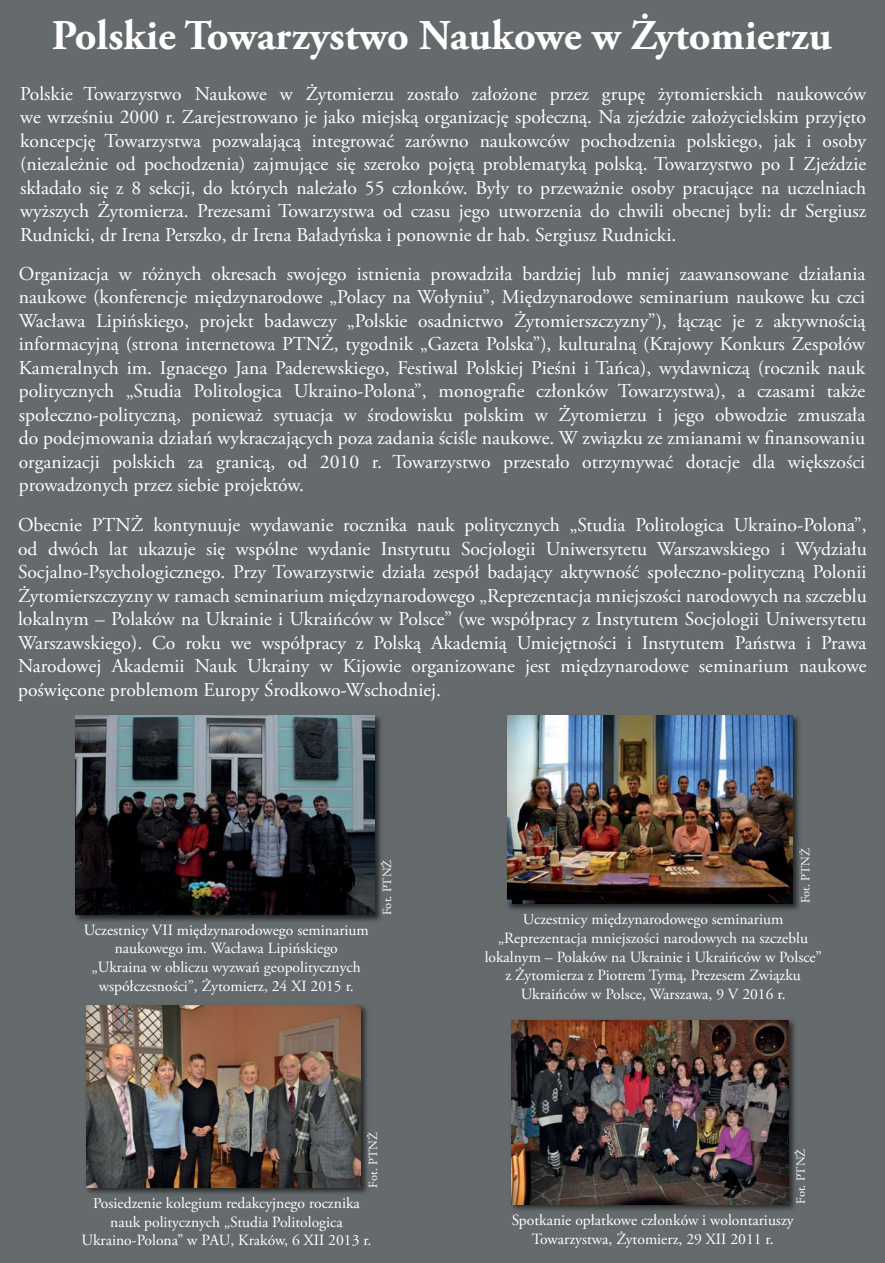
<style>
.page{position:relative;width:885px;height:1263px;background:#fff}
.page>*{position:absolute;margin:0;border:0;box-sizing:border-box;transform-origin:0 0}
.t1{font:700 42.3px "Adobe Garamond Pro";color:#fff}
.t2{font:19.65px/23.5px "Adobe Garamond Pro";color:#fff;text-align:justify}
.t3{font:15.6px/18.8px "Adobe Garamond Pro";color:#fff;text-align:center}
.t4{font:15.6px "Adobe Garamond Pro";color:#fdfdfd}
.t5{font:12.45px "Adobe Garamond Pro";color:#fdfdfd}
.t6{font:12.45px "Adobe Garamond Pro";color:#f2f2f3}
.t7{font:12.45px "Adobe Garamond Pro";color:#f4f5f5}
.t8{font:12.45px "Adobe Garamond Pro";color:#fff}
.s1{color:#fff}
.s2{color:#fcfcfc}
.s3{color:#edeeef}
.s4{color:#e3e4e5}
</style>
<div class="page">
<div style="left:0;top:0;width:884px;height:1263px;background:#656a6c"></div>
<img style="left:72px;top:712px;width:313px;height:213px">
<img style="left:84px;top:923px;width:285px;height:2px">
<img style="left:381px;top:860px;width:4px;height:54px">
<img style="left:75px;top:715px;width:300px;height:200px">
<img style="left:83px;top:1002px;width:288px;height:195px">
<img style="left:94px;top:1197px;width:266px;height:1px">
<img style="left:367px;top:1132px;width:4px;height:55px">
<img style="left:86px;top:1005px;width:275px;height:182px">
<img style="left:504px;top:712px;width:298px;height:202px">
<img style="left:523px;top:913px;width:260px;height:1px">
<img style="left:799px;top:848px;width:3px;height:55px">
<img style="left:507px;top:716px;width:285px;height:188px">
<img style="left:507px;top:1016px;width:292px;height:199px">
<img style="left:512px;top:1214px;width:281px;height:1px">
<img style="left:794px;top:1149px;width:5px;height:54px">
<img style="left:511px;top:1020px;width:277px;height:184px">
<h1 class="t1" style="left:52px;top:10px;width:781px">Polskie Towarzystwo Naukowe w Żytomierzu</h1>
<p class="t2" style="left:20px;top:83px;width:847px">Polskie Towarzystwo Naukowe w Żytomierzu zostało założone przez grupę żytomierskich naukowców we wrześniu 2000 r. Zarejestrowano je jako miejską organizację społeczną. Na zjeździe założycielskim przyjęto koncepcję Towarzystwa pozwalającą integrować zarówno naukowców pochodzenia polskiego, jak i osoby (niezależnie od pochodzenia) zajmujące się szeroko pojętą problematyką polską. Towarzystwo po I Zjeździe składało się z 8 sekcji, do których należało 55 członków. Były to przeważnie osoby pracujące na uczelniach wyższych Żytomierza. Prezesami Towarzystwa od czasu jego utworzenia do chwili obecnej byli: dr Sergiusz Rudnicki, dr Irena Perszko, dr Irena Baładyńska i ponownie dr hab. Sergiusz Rudnicki.</p>
<p class="t2" style="left:19px;top:263px;width:848px">Organizacja w różnych okresach swojego istnienia prowadziła bardziej lub mniej zaawansowane działania naukowe (konferencje międzynarodowe „Polacy na Wołyniu”, Międzynarodowe seminarium naukowe ku czci Wacława Lipińskiego, projekt badawczy „Polskie osadnictwo Żytomierszczyzny”), łącząc je z aktywnością informacyjną (strona internetowa PTNŻ, tygodnik „Gazeta Polska”), kulturalną (Krajowy Konkurs Zespołów Kameralnych im. Ignacego Jana Paderewskiego, Festiwal Polskiej Pieśni i Tańca), wydawniczą (rocznik nauk politycznych „Studia Politologica Ukraino-Polona”, monografie członków Towarzystwa), a czasami także społeczno-polityczną, ponieważ sytuacja w środowisku polskim w Żytomierzu i jego obwodzie zmuszała do podejmowania działań wykraczających poza zadania ściśle naukowe. W związku ze zmianami w finansowaniu organizacji polskich za granicą, od 2010 r. Towarzystwo przestało otrzymywać dotacje dla większości prowadzonych przez siebie projektów.</p>
<p class="t2" style="left:18px;top:515px;width:850px">Obecnie PTNŻ kontynuuje wydawanie rocznika nauk politycznych „Studia Politologica Ukraino-Polona”, od dwóch lat ukazuje się wspólne wydanie Instytutu Socjologii Uniwersytetu Warszawskiego i Wydziału Socjalno-Psychologicznego. Przy Towarzystwie działa zespół badający aktywność społeczno-polityczną Polonii Żytomierszczyzny w ramach seminarium międzynarodowego „Reprezentacja mniejszości narodowych na szczeblu lokalnym – Polaków na Ukrainie i Ukraińców w Polsce” (we współpracy z Instytutem Socjologii Uniwersytetu Warszawskiego). Co roku we współpracy z Polską Akademią Umiejętności i Instytutem Państwa i Prawa Narodowej Akademii Nauk Ukrainy w Kijowie organizowane jest międzynarodowe seminarium naukowe poświęcone problemom Europy Środkowo-Wschodniej.</p>
<p class="t5" style="left:800px;top:903px;width:57px;rotate:-90deg">F<span class="s1">ot.</span> PTN<span class="s2">Ż</span></p>
<p class="t6" style="left:382px;top:915px;width:57px;rotate:-90deg">F<span class="s1">ot.</span> PTN<span class="s3">Ż</span></p>
<p class="t3" style="left:613px;top:911px;width:9px">d</p>
<p class="t3" style="left:661px;top:911px;width:9px">d</p>
<p class="t3" style="left:84px;top:922px;width:286px">Uczestnicy VII mię zynaro owego seminarium naukowego im. Wacława Lipińskiego<br>„Ukraina w obliczu wyzwań geopolitycznych współczesności”, Żytomierz, 24 XI 2015 r.</p>
<p class="t3" style="left:484px;top:911px;width:338px">Uczestnicy mię zynaro owego seminarium „Reprezentacja mniejszości narodowych na szczeblu lokalnym – Polaków na Ukrainie i Ukraińców w Polsce” z Żytomierza z Piotrem Tymą, Prezesem Związku Ukraińców w Polsce, Warszawa, 9 V 2016 r.</p>
<p class="t3" style="left:199px;top:922px;width:9px">d</p>
<p class="t3" style="left:247px;top:922px;width:9px">d</p>
<p class="t5" style="left:368px;top:1188px;width:57px;rotate:-90deg">F<span class="s1">ot.</span> PTN<span class="s3">Ż</span></p>
<p class="t3" style="left:124px;top:1195px;width:9px">d</p>
<p class="t3" style="left:166px;top:1195px;width:20px">k l</p>
<p class="t3" style="left:237px;top:1195px;width:23px">d k</p>
<p class="t3" style="left:346px;top:1195px;width:9px">k</p>
<p class="t3" style="left:81px;top:1195px;width:291px">Posie zenie o egium re a cyjnego roczni a nauk politycznych „Studia Politologica<br>Ukraino-Polona” w PAU, Kraków, 6 XII 2013 r.</p>
<p class="t7" style="left:795px;top:1204px;width:57px;rotate:-90deg"><span class="s2">F</span> <span class="s1">t</span> PTN<span class="s4">Ż</span></p>
<p class="t8" style="left:795px;top:1197px;width:15px;rotate:-90deg">o .</p>
<p class="t4" style="left:539px;top:1214px;width:9px">k</p>
<p class="t4" style="left:590px;top:1214px;width:24px">ł k</p>
<p class="t4" style="left:653px;top:1214px;width:29px">ł k</p>
<p class="t4" style="left:728px;top:1214px;width:5px">l</p>
<p class="t3" style="left:511px;top:1212px;width:283px">Spot anie op at owe cz on ów i wo ontariuszy<br>Towarzystwa, Żytomierz, 29 XII 2011 r.</p>
</div>
